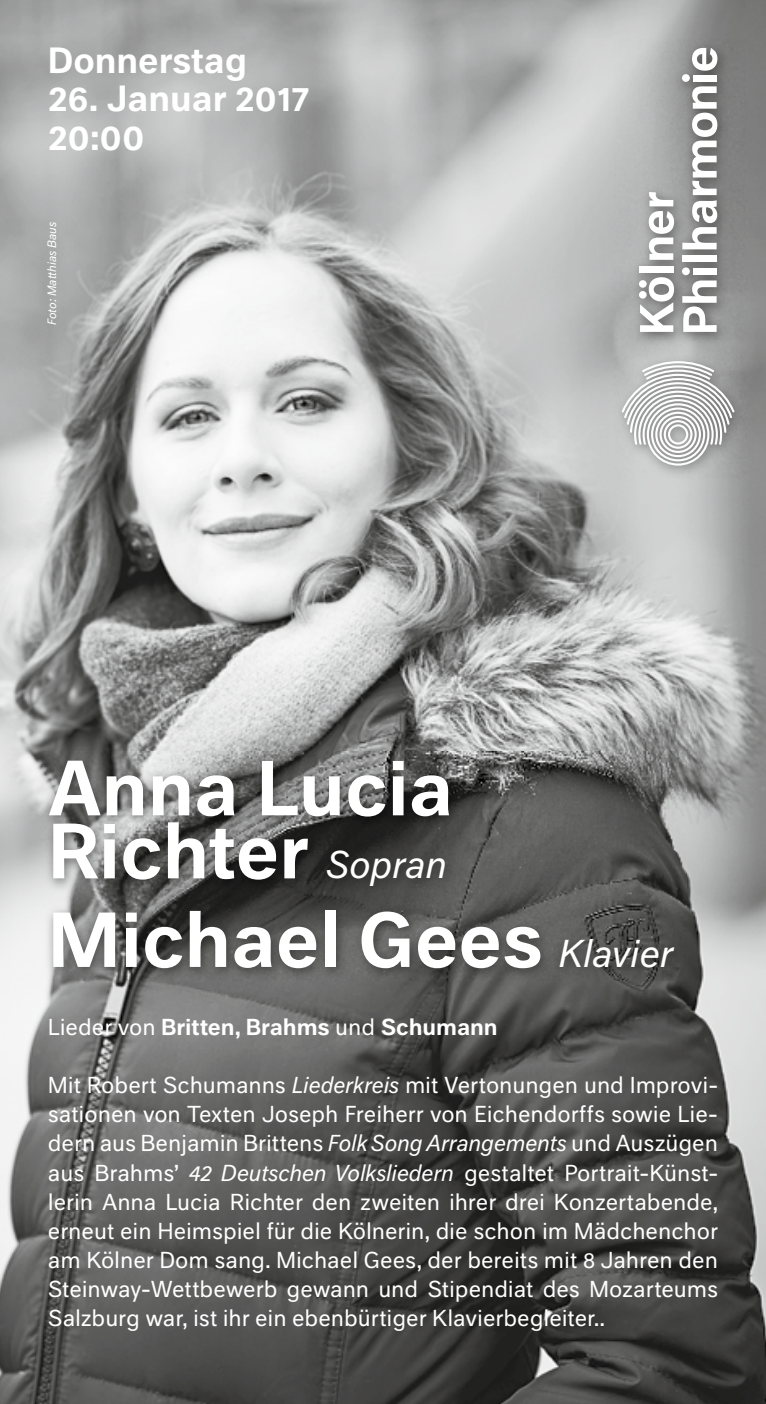
<style>
.page{position:relative;width:766px;height:1404px;background:#fff}
.page>*{position:absolute;margin:0;border:0;box-sizing:border-box;transform-origin:0 0}
.t1{font:500 72px/63px "Neutral BP";color:#fff}
.t2{font:500 33.75px/38.2px "Neutral BP";color:#fff}
.t3{font:21.38px/29px "Neutral BP";letter-spacing:-.005em;color:#fff;text-align:justify}
.t4{font:500 21.38px "Neutral BP";color:#fff}
.t5{font:italic 11.25px "Neutral BP";color:#fff}
.s1{font-weight:400;font-style:italic;font-size:36px}
.s2{font-weight:400}
.s3{font-style:italic}
</style>
<div class="page">
<img style="left:0;top:0;width:765px;height:1403px">
<img style="left:614px;top:40px;width:132px;height:438px">
<svg style="left:621px;top:360px;width:113px;height:105px"></svg>
<div style="left:638px;top:280px;width:8px;height:8px;background:#a2a2a2;border-radius:50%"></div>
<div style="left:638px;top:291px;width:8px;height:7px;background:#a0a0a0;border-radius:50%"></div>
<svg style="left:639px;top:277px;width:35px;height:55px"></svg>
<div style="left:638px;top:266px;width:35px;height:6px;background:#fff"></div>
<svg style="left:648px;top:192px;width:26px;height:68px"></svg>
<svg style="left:682px;top:280px;width:34px;height:52px"></svg>
<div style="left:681px;top:267px;width:8px;height:8px;background:#fff;border-radius:50%"></div>
<div style="left:692px;top:268px;width:24px;height:6px;background:#fff"></div>
<div style="left:682px;top:255px;width:34px;height:7px;background:#fff"></div>
<svg style="left:682px;top:86px;width:35px;height:163px"></svg>
<svg style="left:681px;top:74px;width:8px;height:8px"></svg>
<div style="left:692px;top:75px;width:24px;height:6px;background:#fff"></div>
<svg style="left:691px;top:48px;width:26px;height:23px"></svg>
<img style="left:41px;top:751px;width:645px;height:229px">
<h2 class="t2" style="left:48px;top:39px;width:201px">Donnerstag</h2>
<h2 class="t2" style="left:48px;top:77px;width:263px">26. Januar 2017<br>20:00</h2>
<p class="t5" style="left:43px;top:325px;width:104px;rotate:-90deg">Foto: Matthias Baus</p>
<h1 class="t1" style="left:48px;top:750px;width:406px">Anna Lucia<br>Richter <span class="s1">Sopran</span></h1>
<h1 class="t1" style="left:48px;top:902px;width:626px">Michael Gees <span class="s1">Klavier</span></h1>
<p class="t4" style="left:48px;top:1010px;width:451px"><span class="s2">Lieder von</span> Britten, Brahms <span class="s2">und</span> Schumann</p>
<p class="t3" style="left:48px;top:1069px;width:671px">Mit Robert Schumanns <span class="s3">Liederkreis</span> mit Vertonungen und Improvi&shy;sationen von Texten Joseph Freiherr von Eichendorffs sowie Lie&shy;dern aus Benjamin Brittens <span class="s3">Folk Song Arrangements</span> und Auszügen aus Brahms’ <span class="s3">42 Deutschen Volksliedern</span> gestaltet Portrait-Künst&shy;lerin Anna Lucia Richter den zweiten ihrer drei Konzertabende, erneut ein Heimspiel für die Kölnerin, die schon im Mädchenchor am Kölner Dom sang. Michael Gees, der bereits mit 8 Jahren den Steinway-Wettbewerb gewann und Stipendiat des Mozarteums Salzburg war, ist ihr ein ebenbürtiger Klavierbegleiter. .</p>
</div>
